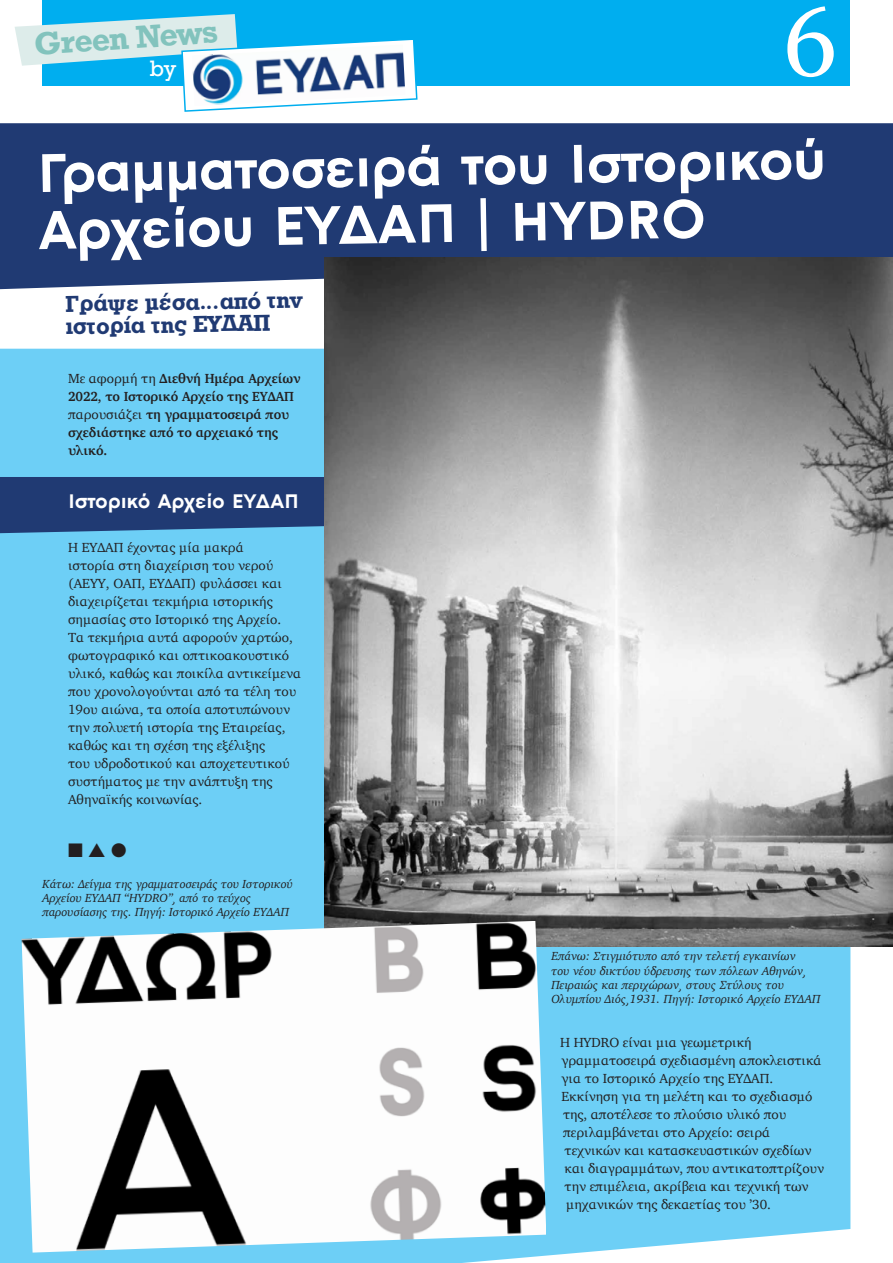
<style>
.page{position:relative;width:893px;height:1263px;background:#fff}
.page>*{position:absolute;margin:0;border:0;box-sizing:border-box;transform-origin:0 0}
.t1{font:97.5px "Georgia";color:#fff}
.t2{font:700 54px/57px "Hydro";color:#fff}
.t3{font:700 29.85px "Rockwell";color:#82c3bd}
.t4{font:24px/22.5px "UB Rockwell Bold";color:#203a73}
.t5{font:21px "Rockwell";color:#fff}
.t6{font:700 19.5px "Hydro";letter-spacing:-.02em;color:#fff}
.t7{font:19.5px "Zapf Dingbats";color:#231f20}
.t8{font:13.5px/18px "Charter";color:#231f20}
.t9{font:700 13.5px/18px "Charter";letter-spacing:-.005em;color:#231f20;scale:.96 1}
.t10{font:italic 12px/14.2px "Charter";letter-spacing:.01em;color:#231f20}
.s1{font-weight:400}
</style>
<div class="page">
<div style="left:0;top:349px;width:850px;height:914px;background:#6dcff6"></div>
<div style="left:0;top:477px;width:324px;height:56px;background:#203a73"></div>
<div style="left:43px;top:0;width:807px;height:85px;background:#00aeef"></div>
<div style="left:0;top:123px;width:893px;height:166px;background:#203a73"></div>
<svg style="left:15px;top:14px;width:403px;height:98px"></svg>
<img style="left:324px;top:257px;width:569px;height:689px">
<img style="left:22px;top:921px;width:524px;height:331px">
<h3 class="t3" style="left:33px;top:25px;width:186px;rotate:-4deg">Green News</h3>
<h3 class="t5" style="left:150px;top:55px;width:28px">by</h3>
<h1 class="t1" style="left:782px;top:-29px;width:57px">6</h1>
<h2 class="t2" style="left:36px;top:145px;width:791px;rotate:-1deg">Γραμματοσειρά του Ιστορικού<br>Αρχείου ΕΥΔΑΠ | HYDRO</h2>
<h3 class="t4" style="left:65px;top:292px;width:239px;rotate:-1deg">Γράψε μέσα…από την ιστορία της ΕΥΔΑΠ</h3>
<p class="t9" style="left:68px;top:369px;width:244px"><span class="s1">Με αφορμή τη</span> Διεθνή Ημέρα Αρχείων<br>2022, το Ιστορικό Αρχείο της ΕΥΔΑΠ <span class="s1">παρουσιάζει</span> τη γραμματοσειρά που σχεδιάστηκε από το αρχειακό της υλικό.</p>
<h3 class="t6" style="left:68px;top:489px;width:233px">Ιστορικό Αρχείο ΕΥΔΑΠ</h3>
<p class="t8" style="left:68px;top:538px;width:235px">Η ΕΥΔΑΠ έχοντας μία μακρά<br>ιστορία στη διαχείριση του νερού (ΑΕΥΥ, ΟΑΠ, ΕΥΔΑΠ) φυλάσσει και διαχειρίζεται τεκμήρια ιστορικής σημασίας στο Ιστορικό της Αρχείο.<br>Τα τεκμήρια αυτά αφορούν χαρτώο, φωτογραφικό και οπτικοακουστικό υλικό, καθώς και ποικίλα αντικείμενα που χρονολογούνται από τα τέλη του<br>19ου αιώνα, τα οποία αποτυπώνουν την πολυετή ιστορία της Εταιρείας, καθώς και τη σχέση της εξέλιξης<br>του υδροδοτικού και αποχετευτικού συστήματος με την ανάπτυξη της<br>Αθηναϊκής κοινωνίας.</p>
<h3 class="t7" style="left:68px;top:841px;width:60px">■ ▲ ●</h3>
<p class="t10" style="left:43px;top:876px;width:252px">Κάτω: Δείγμα της γραμματοσειράς του Ιστορικού<br>Αρχείου ΕΥΔΑΠ “HYDRO”, από το τεύχος παρουσίασης της. Πηγή: Ιστορικό Αρχείο ΕΥΔΑΠ</p>
<p class="t10" style="left:551px;top:949px;width:271px">Επάνω: Στιγμιότυπο από την τελετή εγκαινίων<br>του νέου δικτύου ύδρευσης των πόλεων Αθηνών, Πειραιώς και περιχώρων, στους Στύλους του Ολυμπίου Διός,1931. Πηγή: Ιστορικό Αρχείο ΕΥΔΑΠ</p>
<p class="t8" style="left:560px;top:1033px;width:193px">Η HYDRO είναι μια γεωμετρική</p>
<p class="t8" style="left:562px;top:1051px;width:262px">γραμματοσειρά σχεδιασμένη αποκλειστικά</p>
<p class="t8" style="left:562px;top:1069px;width:213px">για το Ιστορικό Αρχείο της ΕΥΔΑΠ.</p>
<p class="t8" style="left:562px;top:1087px;width:252px">Εκκίνηση για τη μελέτη και το σχεδιασμό</p>
<p class="t8" style="left:563px;top:1105px;width:225px">της, αποτέλεσε το πλούσιο υλικό που</p>
<p class="t8" style="left:563px;top:1123px;width:209px">περιλαμβάνεται στο Αρχείο: σειρά</p>
<p class="t8" style="left:565px;top:1141px;width:248px">τεχνικών και κατασκευαστικών σχεδίων</p>
<p class="t8" style="left:565px;top:1159px;width:261px">και διαγραμμάτων, που αντικατοπτρίζουν</p>
<p class="t8" style="left:565px;top:1177px;width:246px">την επιμέλεια, ακρίβεια και τεχνική των</p>
<p class="t8" style="left:566px;top:1195px;width:206px">μηχανικών της δεκαετίας του ’30.</p>
</div>
